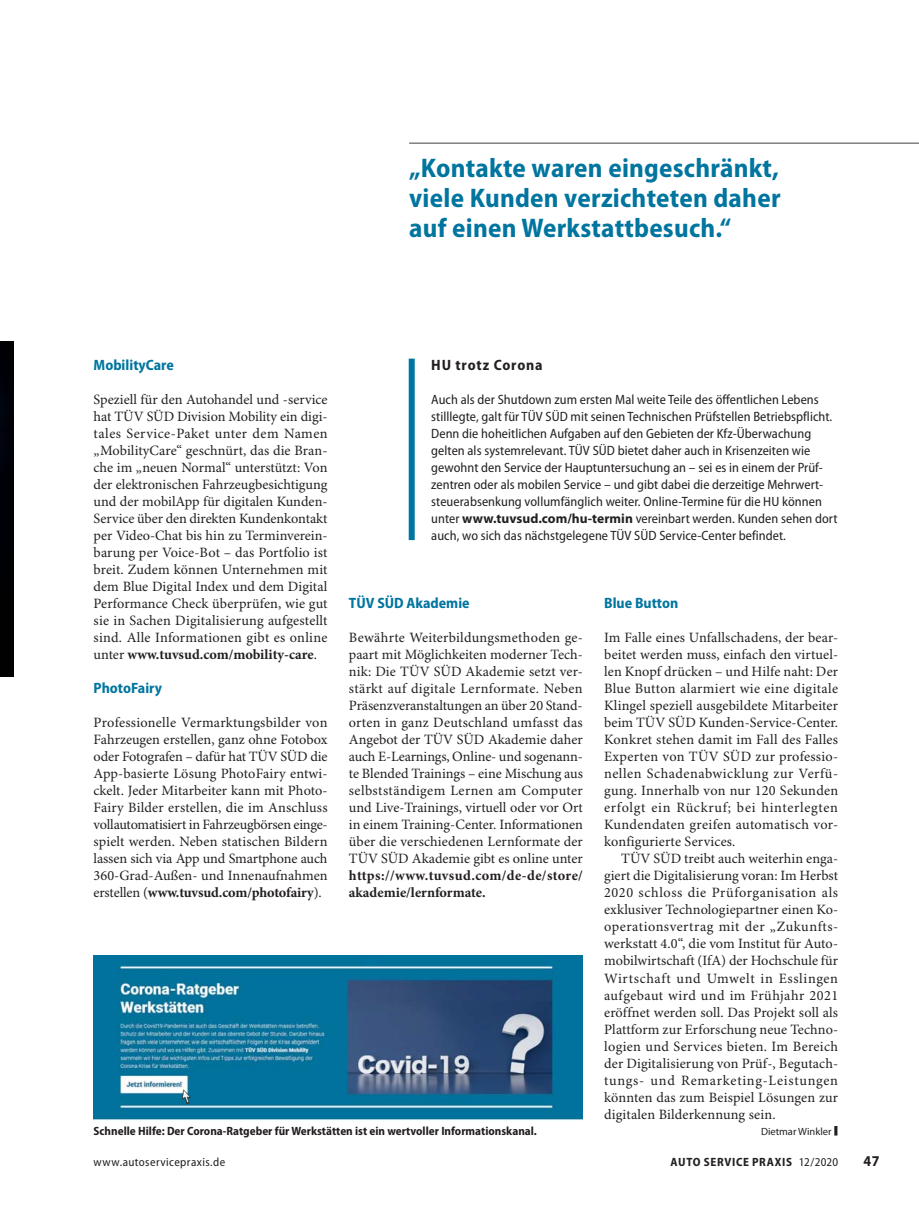
<style>
.page{position:relative;width:919px;height:1212px;background:#fff}
.page>*{position:absolute;margin:0;border:0;box-sizing:border-box;transform-origin:0 0}
.t1{font:32.7px "Minion Pro";color:#231f20;scale:.33 1}
.t2{font:700 semi-condensed 27px/30px "Myriad Pro";letter-spacing:.01em;color:#00759f;text-align:justify}
.t3{font:700 semi-condensed 15px "Myriad Pro";color:#00759f}
.t4{font:700 semi-condensed 15px "Myriad Pro";letter-spacing:.055em;color:#231f20}
.t5{font:14.25px/17px "Minion Pro";letter-spacing:.01em;color:#231f20;text-align:justify}
.t6{font:700 14.25px/17px "Minion Pro";letter-spacing:.01em;color:#231f20}
.t7{font:semi-condensed 13.5px/17px "Myriad Pro";letter-spacing:.005em;color:#231f20}
.t8{font:700 semi-condensed 12px "Myriad Pro";color:#231f20}
.t9{font:semi-condensed 12px "Myriad Pro";letter-spacing:.035em;color:#231f20}
.t10{font:700 semi-condensed 12px "Myriad Pro";letter-spacing:.055em;color:#231f20}
.t11{font:10.5px "Myriad Pro";color:#231f20}
.s1{font-weight:700}
.s2{font-weight:700;font-stretch:normal}
.s3{font-weight:400}
</style>
<div class="page">
<hr style="left:409px;top:142px;width:509px;height:2px;background:#7e7f81">
<div style="left:408px;top:359px;width:6px;height:181px;background:#00759f"></div>
<div style="left:0;top:342px;width:13px;height:334px;background:#000105"></div>
<img style="left:94px;top:956px;width:489px;height:164px">
<svg style="left:182px;top:1089px;width:9px;height:15px"></svg>
<div style="left:366px;top:957px;width:11px;height:8px;background:#00729b"></div>
<h2 class="t2" style="left:409px;top:156px;width:373px">„Kontakte waren eingeschränkt, viele Kunden verzichteten daher auf einen Werkstattbesuch.“</h2>
<p class="t3" style="left:94px;top:359px;width:82px">MobilityCare</p>
<p class="t5" style="left:94px;top:392px;width:235px">Speziell für den Autohandel und -service hat TÜV SÜD Division Mobility ein digi&shy;tales Service-Paket unter dem Namen „MobilityCare“ geschnürt, das die Bran&shy;che im „neuen Normal“ unterstützt: Von der elektronischen Fahrzeugbesichtigung und der mobilApp für digitalen Kunden-Service über den direkten Kundenkontakt per Video-Chat bis hin zu Terminverein&shy;barung per Voice-Bot – das Portfolio ist breit. Zudem können Unternehmen mit dem Blue Digital Index und dem Digital Performance Check überprüfen, wie gut sie in Sachen Digitalisierung aufgestellt sind. Alle Informationen gibt es online unter <span class="s1">www.tuvsud.com/mobility-care</span>.</p>
<p class="t3" style="left:94px;top:682px;width:70px">PhotoFairy</p>
<p class="t5" style="left:94px;top:715px;width:235px">Professionelle Vermarktungsbilder von Fahrzeugen erstellen, ganz ohne Fotobox oder Fotografen – dafür hat TÜV SÜD die App-basierte Lösung PhotoFairy entwi&shy;ckelt. Jeder Mitarbeiter kann mit Photo-Fairy Bilder erstellen, die im Anschluss vollautomatisiert in Fahrzeugbörsen einge&shy;spielt werden. Neben statischen Bildern lassen sich via App und Smartphone auch 360-Grad-Außen- und Innenaufnahmen erstellen (<span class="s1">www.tuvsud.com/photofairy</span>).</p>
<p class="t4" style="left:431px;top:359px;width:113px">HU trotz Corona</p>
<p class="t7" style="left:431px;top:392px;width:408px">Auch als der Shutdown zum ersten Mal weite Teile des öffentlichen Lebens stilllegte, galt für TÜV SÜD mit seinen Technischen Prüfstellen Betriebspflicht.<br>Denn die hoheitlichen Aufgaben auf den Gebieten der Kfz-Überwachung gelten als systemrelevant. TÜV SÜD bietet daher auch in Krisenzeiten wie gewohnt den Service der Hauptuntersuchung an – sei es in einem der Prüf&shy;zentren oder als mobilen Service – und gibt dabei die derzeitige Mehrwert&shy;steuerabsenkung vollumfänglich weiter. Online-Termine für die HU können unter <span class="s2">www.tuvsud.com/hu-termin</span> vereinbart werden. Kunden sehen dort auch, wo sich das nächstgelegene TÜV SÜD Service-Center befindet.</p>
<p class="t3" style="left:349px;top:597px;width:122px">TÜV SÜD Akademie</p>
<p class="t5" style="left:349px;top:630px;width:236px">Bewährte Weiterbildungsmethoden ge&shy;paart mit Möglichkeiten moderner Tech&shy;nik: Die TÜV SÜD Akademie setzt ver&shy;stärkt auf digitale Lernformate. Neben Präsenzveranstaltungen an über 20 Stand&shy;orten in ganz Deutschland umfasst das Angebot der TÜV SÜD Akademie daher auch E-Learnings, Online- und sogenann&shy;te Blended Trainings – eine Mischung aus selbstständigem Lernen am Computer und Live-Trainings, virtuell oder vor Ort in einem Training-Center. Informationen über die verschiedenen Lernformate der TÜV SÜD Akademie gibt es online unter</p>
<p class="t6" style="left:349px;top:868px;width:235px">https://www.tuvsud.com/de-de/store/ akademie/lernformate.</p>
<p class="t3" style="left:604px;top:597px;width:76px">Blue Button</p>
<p class="t5" style="left:604px;top:630px;width:235px">Im Falle eines Unfallschadens, der bear&shy;beitet werden muss, einfach den virtuel&shy;len Knopf drücken – und Hilfe naht: Der Blue Button alarmiert wie eine digitale Klingel speziell ausgebildete Mitarbeiter beim TÜV SÜD Kunden-Service-Center.<br>Konkret stehen damit im Fall des Falles Experten von TÜV SÜD zur professio&shy;nellen Schadenabwicklung zur Verfü&shy;gung. Innerhalb von nur 120 Sekunden erfolgt ein Rückruf; bei hinterlegten Kundendaten greifen automatisch vor&shy;konfigurierte Services.</p>
<p class="t5" style="left:604px;top:851px;width:236px;text-indent:17px">TÜV SÜD treibt auch weiterhin enga&shy;giert die Digitalisierung voran: Im Herbst 2020 schloss die Prüforganisation als exklusiver Technologiepartner einen Ko&shy;operationsvertrag mit der „Zukunfts&shy;werkstatt 4.0“, die vom Institut für Auto&shy;mobilwirtschaft (IfA) der Hochschule für Wirtschaft und Umwelt in Esslingen aufgebaut wird und im Frühjahr 2021 eröffnet werden soll. Das Projekt soll als Plattform zur Erforschung neue Techno&shy;logien und Services bieten. Im Bereich der Digitalisierung von Prüf-, Begutach&shy;tungs- und Remarketing-Leistungen könnten das zum Beispiel Lösungen zur digitalen Bilderkennung sein.</p>
<p class="t11" style="left:761px;top:1126px;width:72px">Dietmar Winkler</p>
<h1 class="t1" style="left:833px;top:1116px;width:15px">■</h1>
<p class="t8" style="left:94px;top:1127px;width:445px">Schnelle Hilfe: Der Corona-Ratgeber für Werkstätten ist ein wertvoller Informationskanal.</p>
<p class="t9" style="left:94px;top:1157px;width:133px">www.autoservicepraxis.de</p>
<p class="t10" style="left:670px;top:1157px;width:169px">AUTO SERVICE PRAXIS <span class="s3">12/2020</span></p>
<p class="t4" style="left:863px;top:1155px;width:17px">47</p>
</div>
